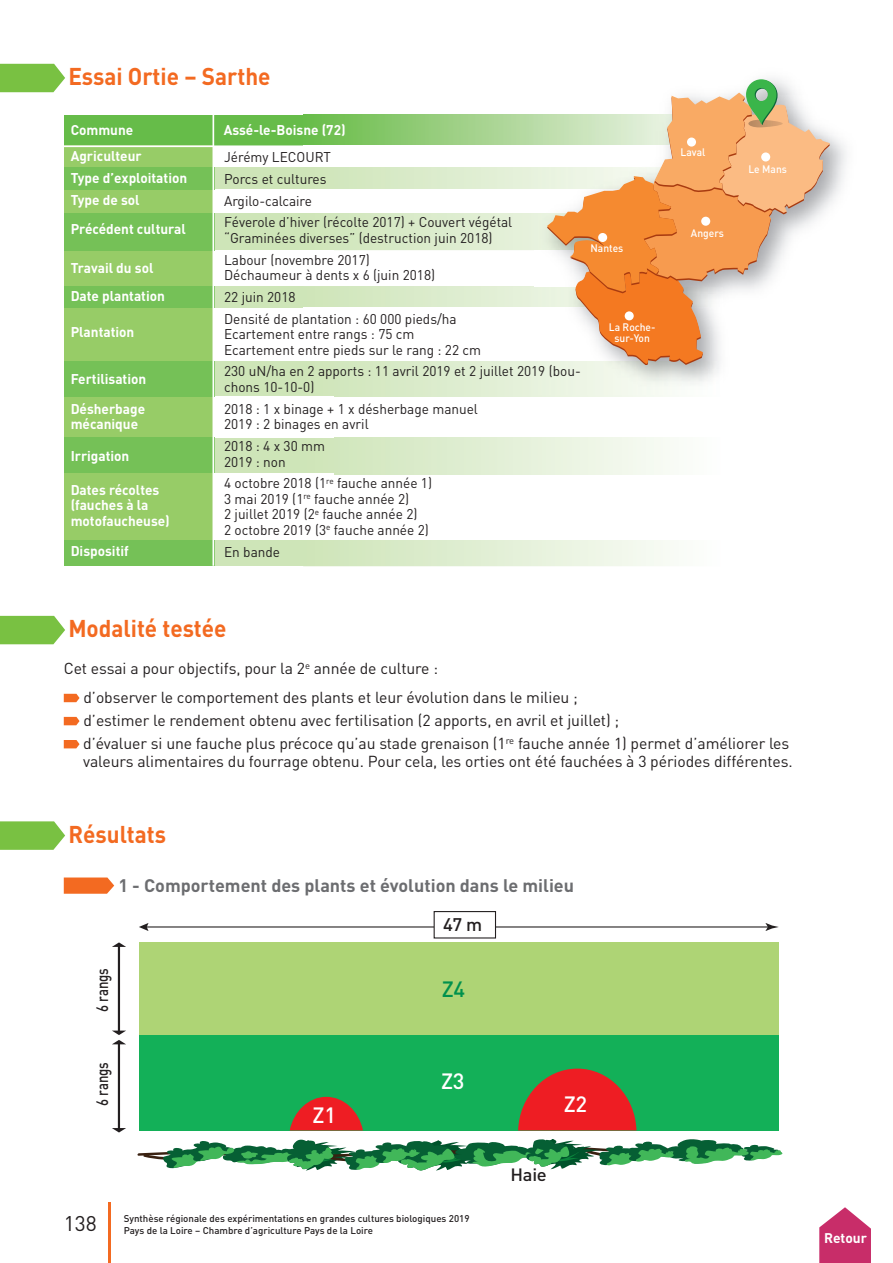
<style>
.page{position:relative;width:893px;height:1263px;background:#fff}
.page>*{position:absolute;margin:0;border:0;box-sizing:border-box;transform-origin:0 0}
.t1{font:700 24px "DIN";color:#f36a21;scale:.94 1}
.t2{font:500 21.9px "DIN";color:#fff}
.t3{font:500 21.9px "DIN";color:#00914d}
.t4{font:21px "DIN";color:#231f20}
.t5{font:700 18px "DIN";color:#6c6d70}
.t6{font:500 18px "DIN";color:#231f20}
.t7{font:500 17.55px "DIN";color:#231f20;scale:1.04 1}
.t8{font:500 16.35px "DIN";letter-spacing:-.015em;color:#231f20;scale:.81 1}
.t9{font:15.75px/28.7px "DIN";letter-spacing:-.005em;color:#231f20}
.t10{font:14.1px/15.5px "DIN";color:#231f20}
.t11{font:700 14.1px/21.9px "DIN";color:#fff}
.t12{font:700 13.8px "DIN";letter-spacing:-.005em;color:#fff}
.t13{font:500 10.8px/10.8px "DIN";color:#fff;text-align:center;scale:.95 1}
.t14{font:500 9.75px "DIN";color:#231f20}
</style>
<div class="page">
<div style="left:64px;top:144px;width:765px;height:422px;background:#cee5b8"></div>
<hr style="left:109px;top:1202px;width:2px;height:61px;background:#f36a21">
<svg style="left:64px;top:694px;width:16px;height:8px"></svg>
<svg style="left:64px;top:717px;width:16px;height:8px"></svg>
<svg style="left:64px;top:740px;width:16px;height:8px"></svg>
<div style="left:214px;top:250px;width:615px;height:36px;background:#fff"></div>
<svg style="left:0;top:64px;width:65px;height:28px;background:#84c651"></svg>
<svg style="left:0;top:616px;width:65px;height:28px;background:#84c651"></svg>
<div style="left:213px;top:115px;width:616px;height:31px;background:#66bc49"></div>
<div style="left:64px;top:115px;width:149px;height:31px;background:#66bc49"></div>
<div style="left:214px;top:147px;width:120px;height:20px;background:#fff"></div>
<div style="left:64px;top:145px;width:148px;height:405px;background:#97cc67"></div>
<div style="left:214px;top:190px;width:120px;height:23px;background:#fff"></div>
<div style="left:214px;top:308px;width:119px;height:53px;background:#fff"></div>
<div style="left:214px;top:396px;width:120px;height:41px;background:#fff"></div>
<div style="left:214px;top:475px;width:615px;height:65px;background:#fff"></div>
<div style="left:214px;top:473px;width:120px;height:52px;background:#fff"></div>
<hr style="left:64px;top:145px;width:771px;height:2px;background:#fff">
<img style="left:303px;top:167px;width:420px;height:400px">
<img style="left:303px;top:114px;width:232px;height:53px">
<div style="left:303px;top:308px;width:232px;height:53px;background:#fff"></div>
<div style="left:303px;top:190px;width:232px;height:23px;background:#fff"></div>
<img style="left:303px;top:190px;width:31px;height:1px">
<img style="left:303px;top:250px;width:232px;height:36px">
<div style="left:334px;top:398px;width:389px;height:39px;background:#fff"></div>
<img style="left:303px;top:308px;width:30px;height:1px">
<img style="left:303px;top:250px;width:31px;height:22px">
<img style="left:303px;top:396px;width:31px;height:41px">
<img style="left:303px;top:525px;width:420px;height:15px">
<img style="left:334px;top:475px;width:389px;height:50px">
<img style="left:303px;top:473px;width:31px;height:52px">
<div style="left:723px;top:96px;width:119px;height:480px;background:#fff"></div>
<img style="left:535px;top:114px;width:188px;height:280px">
<svg style="left:547px;top:79px;width:283px;height:285px"></svg>
<div style="left:64px;top:167px;width:150px;height:22px;background:#75c157"></div>
<div style="left:64px;top:286px;width:150px;height:22px;background:#75c157"></div>
<div style="left:64px;top:361px;width:150px;height:35px;background:#75c157"></div>
<div style="left:64px;top:438px;width:150px;height:35px;background:#75c157"></div>
<div style="left:64px;top:540px;width:150px;height:26px;background:#75c157"></div>
<div style="left:64px;top:213px;width:150px;height:37px;background:#75c157"></div>
<hr style="left:213px;top:115px;width:1px;height:451px;background:#fff">
<svg style="left:0;top:821px;width:65px;height:29px;background:#86c755"></svg>
<svg style="left:64px;top:877px;width:50px;height:17px"></svg>
<div style="left:139px;top:942px;width:640px;height:93px;background:#aed475"></div>
<div style="left:139px;top:1035px;width:640px;height:95px;background:#13b058"></div>
<svg style="left:518px;top:1068px;width:119px;height:62px"></svg>
<svg style="left:290px;top:1097px;width:73px;height:33px"></svg>
<hr style="left:145px;top:926px;width:625px;height:1px;background:#231f20">
<svg style="left:765px;top:923px;width:14px;height:8px"></svg>
<svg style="left:139px;top:923px;width:9px;height:8px"></svg>
<div style="left:434px;top:911px;width:61px;height:27px;background:#fff"></div>
<div style="left:434px;top:911px;width:62px;height:27px;border:1px solid #231f20"></div>
<hr style="left:118px;top:946px;width:2px;height:86px;background:#231f20">
<svg style="left:112px;top:942px;width:14px;height:5px"></svg>
<hr style="left:118px;top:1043px;width:2px;height:86px;background:#231f20">
<svg style="left:112px;top:1030px;width:14px;height:14px"></svg>
<svg style="left:112px;top:1128px;width:14px;height:4px"></svg>
<svg style="left:137px;top:1139px;width:645px;height:32px"></svg>
<svg style="left:819px;top:1207px;width:52px;height:56px"></svg>
<h1 class="t1" style="left:68px;top:63px;width:217px">Essai Ortie – Sarthe</h1>
<p class="t11" style="left:71px;top:119px;width:64px">Commune</p>
<p class="t11" style="left:224px;top:119px;width:123px">Assé-le-Boisne (72)</p>
<p class="t10" style="left:224px;top:146px;width:290px;line-height:21.9px">Jérémy LECOURT<br>Porcs et cultures<br>Argilo-calcaire<br>Féverole d’hiver (récolte 2017) + Couvert végétal</p>
<p class="t10" style="left:224px;top:227px;width:270px;line-height:21.9px">“Graminées diverses” (destruction juin 2018)<br>Labour (novembre 2017)</p>
<p class="t10" style="left:224px;top:264px;width:234px;line-height:21.9px">Déchaumeur à dents x 6 (juin 2018)<br>22 juin 2018<br>Densité de plantation : 60 000 pieds/ha</p>
<p class="t10" style="left:224px;top:327px;width:259px">Ecartement entre rangs : 75 cm<br>Ecartement entre pieds sur le rang : 22 cm</p>
<p class="t10" style="left:224px;top:364px;width:358px">230 uN/ha en 2 apports : 11 avril 2019 et 2 juillet 2019 (bou&shy;chons 10-10-0)</p>
<p class="t10" style="left:224px;top:401px;width:255px">2018 : 1 x binage + 1 x désherbage manuel<br>2019 : 2 binages en avril</p>
<p class="t10" style="left:224px;top:438px;width:102px">2018 : 4 x 30 mm<br>2019 : non</p>
<p class="t10" style="left:224px;top:476px;width:209px">4 octobre 2018 (1<sup>re</sup> fauche année 1)<br>3 mai 2019 (1<sup>re</sup> fauche année 2)<br>2 juillet 2019 (2<sup>e</sup> fauche année 2)<br>2 octobre 2019 (3<sup>e</sup> fauche année 2)</p>
<p class="t10" style="left:224px;top:544px;width:57px">En bande</p>
<p class="t11" style="left:71px;top:146px;width:118px">Agriculteur<br>Type d’exploitation<br>Type de sol</p>
<p class="t11" style="left:71px;top:218px;width:117px">Précédent cultural</p>
<p class="t11" style="left:71px;top:255px;width:96px;line-height:27.5px">Travail du sol<br>Date plantation</p>
<p class="t11" style="left:71px;top:321px;width:65px">Plantation</p>
<p class="t11" style="left:71px;top:364px;width:77px;line-height:29.5px">Fertilisation<br>Désherbage</p>
<p class="t11" style="left:71px;top:413px;width:69px">mécanique</p>
<p class="t11" style="left:71px;top:445px;width:60px">Irrigation</p>
<p class="t11" style="left:71px;top:482px;width:101px;line-height:15.5px">Dates récoltes (fauches à la motofaucheuse)</p>
<p class="t11" style="left:71px;top:540px;width:60px">Dispositif</p>
<p class="t13" style="left:591px;top:243px;width:36px">Nantes</p>
<p class="t13" style="left:609px;top:322px;width:51px">La Roche&shy;sur-Yon</p>
<h1 class="t1" style="left:68px;top:615px;width:170px">Modalité testée</h1>
<p class="t13" style="left:680px;top:147px;width:28px">Laval</p>
<p class="t13" style="left:691px;top:227px;width:36px">Angers</p>
<p class="t13" style="left:748px;top:164px;width:42px">Le Mans</p>
<p class="t9" style="left:83px;top:654px;width:496px;text-indent:-20px">Cet essai a pour objectifs, pour la 2<sup>e</sup> année de culture :<br>d’observer le comportement des plants et leur évolution dans le milieu ;</p>
<p class="t9" style="left:83px;top:709px;width:707px;line-height:23.1px">d’estimer le rendement obtenu avec fertilisation (2 apports, en avril et juillet) ;<br>d’évaluer si une fauche plus précoce qu’au stade grenaison (1<sup>re</sup> fauche année 1) permet d’améliorer les</p>
<p class="t9" style="left:83px;top:747px;width:711px">valeurs alimentaires du fourrage obtenu. Pour cela, les orties ont été fauchées à 3 périodes différentes.</p>
<h1 class="t1" style="left:68px;top:820px;width:106px">Résultats</h1>
<p class="t5" style="left:118px;top:875px;width:457px">1 - Comportement des plants et évolution dans le milieu</p>
<p class="t8" style="left:93px;top:1011px;width:55px;rotate:-90deg">6 rangs</p>
<p class="t8" style="left:93px;top:1106px;width:55px;rotate:-90deg">6 rangs</p>
<h2 class="t2" style="left:313px;top:1102px;width:25px">Z1</h2>
<p class="t6" style="left:443px;top:914px;width:41px">47 m</p>
<h2 class="t3" style="left:442px;top:977px;width:25px">Z4</h2>
<h2 class="t2" style="left:441px;top:1069px;width:25px">Z3</h2>
<h3 class="t4" style="left:64px;top:1211px;width:34px">138</h3>
<p class="t14" style="left:124px;top:1213px;width:347px">Synthèse régionale des expérimentations en grandes cultures biologiques 2019</p>
<p class="t14" style="left:124px;top:1225px;width:251px">Pays de la Loire – Chambre d’agriculture Pays de la Loire</p>
<h2 class="t2" style="left:564px;top:1092px;width:25px">Z2</h2>
<p class="t7" style="left:510px;top:1164px;width:36px">Haie</p>
<p class="t12" style="left:824px;top:1230px;width:45px">Retour</p>
</div>
